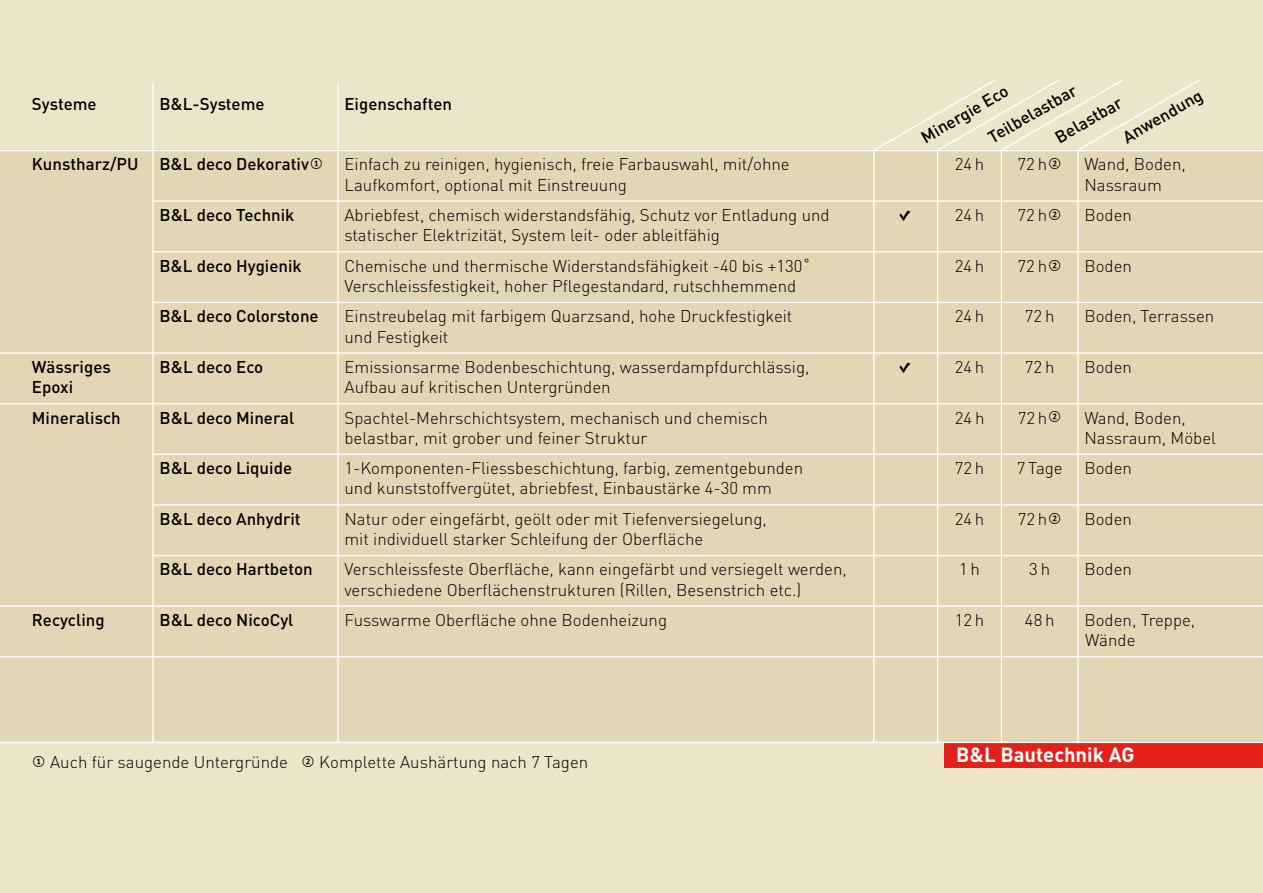
<style>
.page{position:relative;width:1263px;height:893px;background:#ede5ca}
.page>*{position:absolute;margin:0;border:0;box-sizing:border-box;transform-origin:0 0}
.t1{font:700 20.25px "DIN";color:#fff}
.t2{font:300 16.88px/20.2px "DIN";color:#000}
.t3{font:500 16.88px "DIN";color:#000}
</style>
<div class="page">
<div style="left:0;top:150px;width:1263px;height:593px;background:#e3d6b4"></div>
<div style="left:944px;top:743px;width:319px;height:25px;background:#e32119"></div>
<hr style="left:152px;top:83px;width:2px;height:660px;background:#fff">
<hr style="left:337px;top:83px;width:2px;height:660px;background:#fff">
<hr style="left:1077px;top:150px;width:2px;height:593px;background:#fff">
<hr style="left:1001px;top:150px;width:1px;height:593px;background:#fff">
<hr style="left:937px;top:150px;width:1px;height:593px;background:#fff">
<hr style="left:873px;top:150px;width:1px;height:593px;background:#fff">
<svg style="left:872px;top:80px;width:329px;height:72px"></svg>
<hr style="left:153px;top:150px;width:1110px;height:1px;background:#fff">
<hr style="left:153px;top:200px;width:1110px;height:2px;background:#fff">
<hr style="left:153px;top:251px;width:1110px;height:1px;background:#fff">
<hr style="left:153px;top:302px;width:1110px;height:1px;background:#fff">
<hr style="left:153px;top:352px;width:1110px;height:2px;background:#fff">
<hr style="left:153px;top:403px;width:1110px;height:1px;background:#fff">
<hr style="left:153px;top:454px;width:1110px;height:1px;background:#fff">
<hr style="left:153px;top:504px;width:1110px;height:2px;background:#fff">
<hr style="left:153px;top:555px;width:1110px;height:1px;background:#fff">
<hr style="left:153px;top:605px;width:1110px;height:2px;background:#fff">
<hr style="left:153px;top:656px;width:1110px;height:1px;background:#fff">
<hr style="left:0;top:742px;width:1263px;height:1px;background:#fff">
<hr style="left:0;top:150px;width:153px;height:1px;background:#fff">
<hr style="left:0;top:352px;width:153px;height:2px;background:#fff">
<hr style="left:0;top:403px;width:153px;height:1px;background:#fff">
<hr style="left:0;top:605px;width:153px;height:2px;background:#fff">
<hr style="left:0;top:656px;width:153px;height:1px;background:#fff">
<p class="t3" style="left:32px;top:93px;width:66px">Systeme</p>
<p class="t3" style="left:159px;top:93px;width:107px">B&amp;L-Systeme</p>
<p class="t3" style="left:344px;top:93px;width:109px">Eigenschaften</p>
<p class="t3" style="left:984px;top:129px;width:101px;rotate:-30deg">Teilbelastbar</p>
<p class="t3" style="left:917px;top:129px;width:99px;rotate:-30deg">Minergie Eco</p>
<p class="t3" style="left:1119px;top:129px;width:90px;rotate:-30deg">Anwendung</p>
<p class="t3" style="left:1051px;top:129px;width:76px;rotate:-30deg">Belastbar</p>
<p class="t3" style="left:32px;top:153px;width:279px">Kunstharz/PU B&amp;L deco Dekorativ</p>
<p class="t2" style="left:344px;top:154px;width:447px">Einfach zu reinigen, hygienisch, freie Farbauswahl, mit/ohne</p>
<p class="t2" style="left:955px;top:154px;width:31px">24h</p>
<p class="t2" style="left:1018px;top:154px;width:31px">72h</p>
<p class="t2" style="left:1084px;top:154px;width:103px">Wand, Boden,</p>
<p class="t2" style="left:344px;top:174px;width:284px">Laufkomfort, optional mit Einstreuung</p>
<p class="t2" style="left:1084px;top:174px;width:79px">Nassraum</p>
<p class="t3" style="left:159px;top:204px;width:137px">B&amp;L deco Technik</p>
<p class="t2" style="left:344px;top:205px;width:487px">Abriebfest, chemisch widerstandsfähig, Schutz vor Entladung und</p>
<p class="t2" style="left:955px;top:205px;width:31px">24h</p>
<p class="t2" style="left:1018px;top:205px;width:31px">72h</p>
<p class="t2" style="left:1084px;top:205px;width:49px">Boden</p>
<p class="t2" style="left:344px;top:225px;width:377px">statischer Elektrizität, System leit- oder ableitfähig</p>
<p class="t3" style="left:159px;top:255px;width:144px">B&amp;L deco Hygienik</p>
<p class="t2" style="left:344px;top:255px;width:468px">Chemische und thermische Widerstandsfähigkeit -40 bis +130˚</p>
<p class="t2" style="left:955px;top:255px;width:31px">24h</p>
<p class="t2" style="left:1018px;top:255px;width:31px">72h</p>
<p class="t2" style="left:1084px;top:255px;width:49px">Boden</p>
<p class="t2" style="left:344px;top:275px;width:453px">Verschleissfestigkeit, hoher Pflegestandard, rutschhemmend</p>
<p class="t3" style="left:159px;top:305px;width:161px">B&amp;L deco Colorstone</p>
<p class="t2" style="left:344px;top:306px;width:449px">Einstreubelag mit farbigem Quarzsand, hohe Druckfestigkeit</p>
<p class="t2" style="left:955px;top:306px;width:31px">24h</p>
<p class="t2" style="left:1025px;top:306px;width:31px">72h</p>
<p class="t2" style="left:1084px;top:306px;width:131px">Boden, Terrassen</p>
<p class="t2" style="left:344px;top:326px;width:105px">und Festigkeit</p>
<p class="t3" style="left:32px;top:356px;width:80px">Wässriges</p>
<p class="t3" style="left:159px;top:356px;width:105px">B&amp;L deco Eco</p>
<p class="t2" style="left:344px;top:356px;width:467px">Emissionsarme Bodenbeschichtung, wasserdampfdurchlässig,</p>
<p class="t2" style="left:955px;top:356px;width:31px">24h</p>
<p class="t2" style="left:1025px;top:356px;width:31px">72h</p>
<p class="t2" style="left:1084px;top:356px;width:49px">Boden</p>
<p class="t3" style="left:32px;top:376px;width:43px">Epoxi</p>
<p class="t2" style="left:344px;top:377px;width:268px">Aufbau auf kritischen Untergründen</p>
<p class="t3" style="left:32px;top:407px;width:90px">Mineralisch</p>
<p class="t3" style="left:159px;top:407px;width:136px">B&amp;L deco Mineral</p>
<p class="t2" style="left:344px;top:407px;width:425px">Spachtel-Mehrschichtsystem, mechanisch und chemisch</p>
<p class="t2" style="left:955px;top:407px;width:31px">24h</p>
<p class="t2" style="left:1018px;top:407px;width:31px">72h</p>
<p class="t2" style="left:1084px;top:407px;width:103px">Wand, Boden,</p>
<p class="t2" style="left:344px;top:427px;width:304px">belastbar, mit grober und feiner Struktur</p>
<p class="t2" style="left:1084px;top:427px;width:133px">Nassraum, Möbel</p>
<p class="t3" style="left:159px;top:457px;width:134px">B&amp;L deco Liquide</p>
<p class="t2" style="left:344px;top:458px;width:460px">1-Komponenten-Fliessbeschichtung, farbig, zementgebunden</p>
<p class="t2" style="left:955px;top:458px;width:31px">72h</p>
<p class="t2" style="left:1017px;top:458px;width:48px">7 Tage</p>
<p class="t2" style="left:1084px;top:458px;width:49px">Boden</p>
<p class="t2" style="left:344px;top:478px;width:429px">und kunststoffvergütet, abriebfest, Einbaustärke 4-30 mm</p>
<p class="t3" style="left:159px;top:508px;width:143px">B&amp;L deco Anhydrit</p>
<p class="t2" style="left:344px;top:508px;width:424px">Natur oder eingefärbt, geölt oder mit Tiefenversiegelung,</p>
<p class="t2" style="left:955px;top:508px;width:31px">24h</p>
<p class="t2" style="left:1018px;top:508px;width:31px">72h</p>
<p class="t2" style="left:1084px;top:508px;width:49px">Boden</p>
<p class="t2" style="left:344px;top:529px;width:360px">mit individuell starker Schleifung der Oberfläche</p>
<p class="t3" style="left:159px;top:558px;width:155px">B&amp;L deco Hartbeton</p>
<p class="t2" style="left:344px;top:559px;width:504px">Verschleissfeste Oberfläche, kann eingefärbt und versiegelt werden,</p>
<p class="t2" style="left:959px;top:559px;width:22px">1h</p>
<p class="t2" style="left:1029px;top:559px;width:22px">3h</p>
<p class="t2" style="left:1084px;top:559px;width:49px">Boden</p>
<p class="t2" style="left:344px;top:579px;width:458px">verschiedene Oberflächenstrukturen (Rillen, Besenstrich etc.)</p>
<p class="t3" style="left:32px;top:609px;width:74px">Recycling</p>
<p class="t3" style="left:159px;top:609px;width:136px">B&amp;L deco NicoCyl</p>
<p class="t2" style="left:344px;top:610px;width:324px">Fusswarme Oberfläche ohne Bodenheizung</p>
<p class="t2" style="left:955px;top:610px;width:31px">12h</p>
<p class="t2" style="left:1025px;top:610px;width:31px">48h</p>
<p class="t2" style="left:1084px;top:610px;width:112px">Boden, Treppe,<br>Wände</p>
<p class="t2" style="left:50px;top:751px;width:239px">Auch für saugende Untergründe</p>
<p class="t2" style="left:319px;top:751px;width:271px">Komplette Aushärtung nach 7 Tagen</p>
<p class="t1" style="left:956px;top:742px;width:180px">B&amp;L Bautechnik AG</p>
</div>
